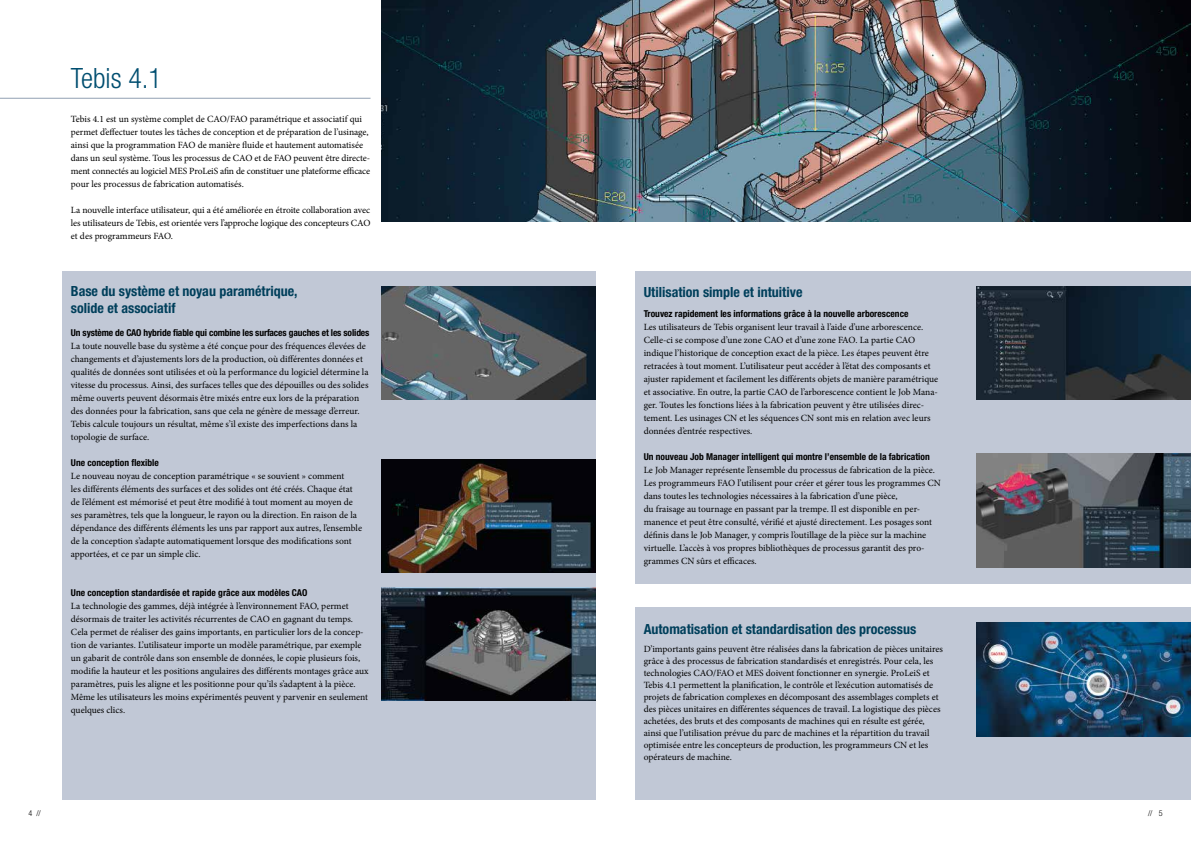
<style>
.page{position:relative;width:1191px;height:842px;background:#fff}
.page>*{position:absolute;margin:0;border:0;box-sizing:border-box;transform-origin:0 0}
.t1{font:300 condensed 28px "Helvetica Neue LT Std";color:#004e70}
.t2{font:700 condensed 14px/17px "Helvetica Neue LT Std";color:#003f5b}
.t3{font:9.5px/13px "Minion Pro";color:#000}
.t4{font:700 condensed 9.5px "Helvetica Neue LT Std";color:#000}
.t5{font:300 condensed 8px "Helvetica Neue LT Std";color:#000}
</style>
<div class="page">
<div style="left:62px;top:271px;width:533px;height:528px;background:#c1c8d6"></div>
<div style="left:635px;top:607px;width:556px;height:192px;background:#c1c8d6"></div>
<div style="left:635px;top:271px;width:556px;height:313px;background:#c1c8d6"></div>
<img style="left:382px;top:286px;width:213px;height:114px">
<img style="left:381px;top:0;width:810px;height:221px">
<img style="left:977px;top:286px;width:214px;height:114px">
<hr style="left:0;top:98px;width:370px;height:1px;background:#92a0b3">
<img style="left:382px;top:459px;width:213px;height:114px">
<img style="left:382px;top:587px;width:213px;height:114px">
<img style="left:977px;top:454px;width:214px;height:113px">
<img style="left:977px;top:623px;width:214px;height:113px">
<h1 class="t1" style="left:71px;top:62px;width:93px">Tebis 4.1</h1>
<p class="t3" style="left:71px;top:112px;width:301px">Tebis 4.1 est un système complet de CAO/FAO paramétrique et associatif qui permet d’effectuer toutes les tâches de conception et de préparation de l’usinage, ainsi que la programmation FAO de manière fluide et hautement automatisée dans un seul système. Tous les processus de CAO et de FAO peuvent être directe&shy;ment connectés au logiciel MES ProLeiS afin de constituer une plateforme efficace pour les processus de fabrication automatisés.</p>
<p class="t3" style="left:71px;top:203px;width:301px;text-align:justify">La nouvelle interface utilisateur, qui a été améliorée en étroite collaboration avec les utilisateurs de Tebis, est orientée vers l’approche logique des concepteurs CAO et des programmeurs FAO.</p>
<h2 class="t2" style="left:71px;top:283px;width:228px">Base du système et noyau paramétrique, solide et associatif</h2>
<p class="t4" style="left:71px;top:327px;width:300px">Un système de CAO hybride fiable qui combine les surfaces gauches et les solides</p>
<p class="t3" style="left:71px;top:340px;width:299px">La toute nouvelle base du système a été conçue pour des fréquences élevées de changements et d’ajustements lors de la production, où différentes données et qualités de données sont utilisées et où la performance du logiciel détermine la vitesse du processus. Ainsi, des surfaces telles que des dépouilles ou des solides même ouverts peuvent désormais être mixés entre eux lors de la préparation des données pour la fabrication, sans que cela ne génère de message d’erreur.<br>Tebis calcule toujours un résultat, même s’il existe des imperfections dans la topologie de surface.</p>
<p class="t4" style="left:71px;top:457px;width:89px">Une conception flexible</p>
<p class="t3" style="left:71px;top:470px;width:293px">Le nouveau noyau de conception paramétrique « se souvient » comment<br>les différents éléments des surfaces et des solides ont été créés. Chaque état de l’élément est mémorisé et peut être modifié à tout moment au moyen de ses paramètres, tels que la longueur, le rayon ou la direction. En raison de la dépendance des différents éléments les uns par rapport aux autres, l’ensemble de la conception s’adapte automatiquement lorsque des modifications sont apportées, et ce par un simple clic.</p>
<p class="t4" style="left:71px;top:587px;width:238px">Une conception standardisée et rapide grâce aux modèles CAO</p>
<p class="t3" style="left:71px;top:600px;width:299px">La technologie des gammes, déjà intégrée à l’environnement FAO, permet désormais de traiter les activités récurrentes de CAO en gagnant du temps.<br>Cela permet de réaliser des gains importants, en particulier lors de la concep&shy;tion de variantes. L’utilisateur importe un modèle paramétrique, par exemple un gabarit de contrôle dans son ensemble de données, le copie plusieurs fois, modifie la hauteur et les positions angulaires des différents montages grâce aux paramètres, puis les aligne et les positionne pour qu’ils s’adaptent à la pièce.<br>Même les utilisateurs les moins expérimentés peuvent y parvenir en seulement quelques clics.</p>
<h2 class="t2" style="left:643px;top:284px;width:160px">Utilisation simple et intuitive</h2>
<p class="t4" style="left:643px;top:308px;width:266px">Trouvez rapidement les informations grâce à la nouvelle arborescence</p>
<p class="t3" style="left:643px;top:320px;width:296px">Les utilisateurs de Tebis organisent leur travail à l’aide d’une arborescence.<br>Celle-ci se compose d’une zone CAO et d’une zone FAO. La partie CAO indique l’historique de conception exact de la pièce. Les étapes peuvent être retracées à tout moment. L’utilisateur peut accéder à l’état des composants et ajuster rapidement et facilement les différents objets de manière paramétrique et associative. En outre, la partie CAO de l’arborescence contient le Job Mana&shy;ger. Toutes les fonctions liées à la fabrication peuvent y être utilisées direc&shy;tement. Les usinages CN et les séquences CN sont mis en relation avec leurs données d’entrée respectives.</p>
<p class="t4" style="left:643px;top:451px;width:287px">Un nouveau Job Manager intelligent qui montre l’ensemble de la fabrication</p>
<p class="t3" style="left:643px;top:463px;width:299px">Le Job Manager représente l’ensemble du processus de fabrication de la pièce.<br>Les programmeurs FAO l’utilisent pour créer et gérer tous les programmes CN dans toutes les technologies nécessaires à la fabrication d’une pièce,<br>du fraisage au tournage en passant par la trempe. Il est disponible en per&shy;manence et peut être consulté, vérifié et ajusté directement. Les posages sont définis dans le Job Manager, y compris l’outillage de la pièce sur la machine virtuelle. L’accès à vos propres bibliothèques de processus garantit des pro&shy;grammes CN sûrs et efficaces.</p>
<h2 class="t2" style="left:643px;top:620px;width:274px">Automatisation et standardisation des processus</h2>
<p class="t3" style="left:643px;top:643px;width:301px;line-height:12px">D’importants gains peuvent être réalisées dans la fabrication de pièces unitaires grâce à des processus de fabrication standardisés et enregistrés. Pour cela, les technologies CAO/FAO et MES doivent fonctionner en synergie. ProLeiS et Tebis 4.1 permettent la planification, le contrôle et l’exécution automatisés de projets de fabrication complexes en décomposant des assemblages complets et des pièces unitaires en différentes séquences de travail. La logistique des pièces achetées, des bruts et des composants de machines qui en résulte est gérée, ainsi que l’utilisation prévue du parc de machines et la répartition du travail optimisée entre les concepteurs de production, les programmeurs CN et les opérateurs de machine.</p>
<p class="t5" style="left:28px;top:809px;width:14px">4 //</p>
<p class="t5" style="left:1148px;top:809px;width:16px">// 5</p>
</div>
